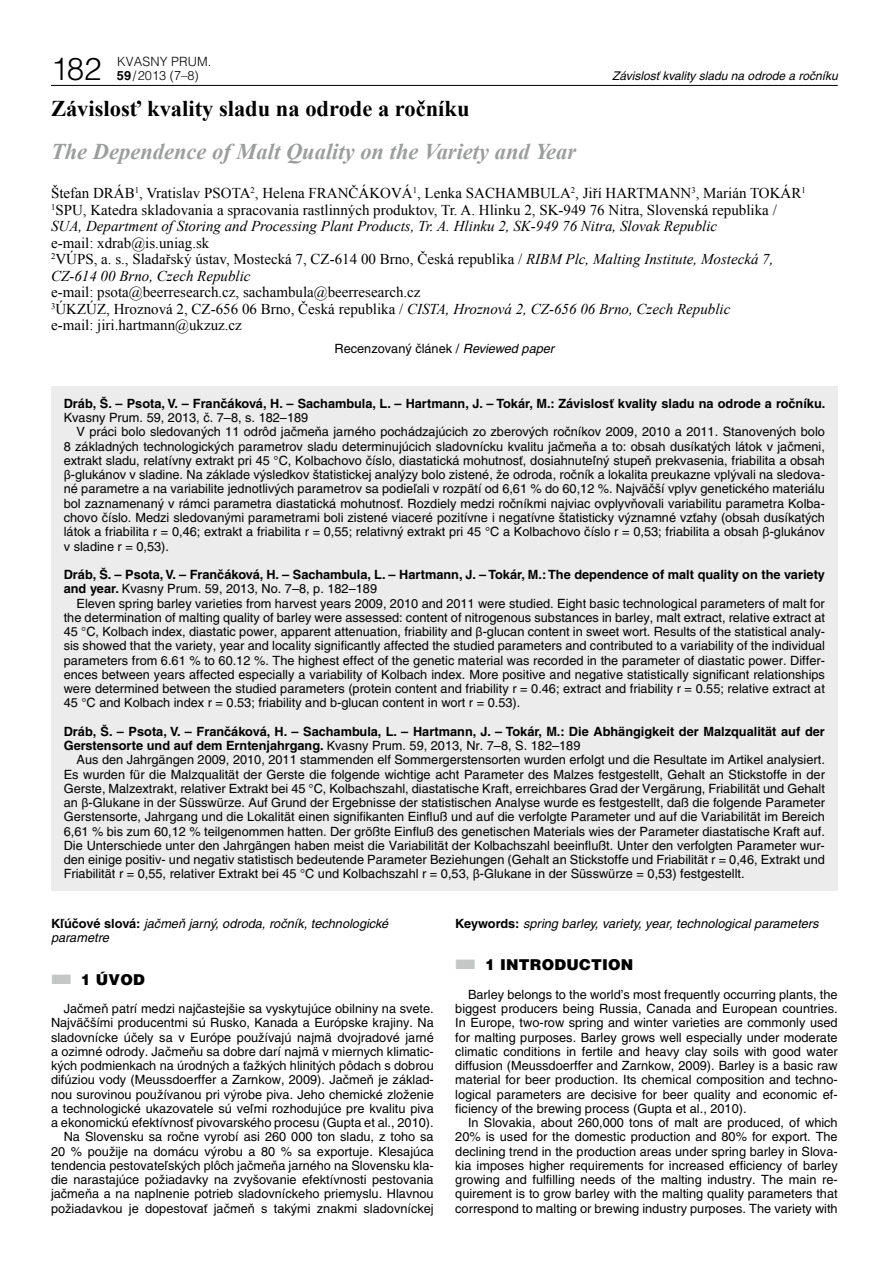
<style>
.page{position:relative;width:893px;height:1263px;background:#fff}
.page>*{position:absolute;margin:0;border:0;box-sizing:border-box;transform-origin:0 0}
.t1{font:31.5px "Helvetica CE Light";color:#000}
.t2{font:italic 700 22.5px "Times New Roman";color:#9c9d9d}
.t3{font:700 22.5px "Times New Roman";color:#000}
.t4{font:15px/16.5px "Times New Roman";color:#000}
.t5{font:15px "Helvetica CE Black";letter-spacing:.015em;color:#000}
.t6{font:12.75px/14.2px "Helvetica CE";color:#000;text-align:justify}
.t7{font:700 12.75px/14.2px "Helvetica CE";color:#000}
.t8{font:italic 12.75px/14.2px "Helvetica CE";color:#000}
.t9{font:12.75px/13.4px "Helvetica CE Light";letter-spacing:.015em;color:#000}
.t10{font:italic 12px "Helvetica CE";color:#000}
.s1{font-family:"Helvetica CE";font-weight:700}
.s2{font-style:italic}
.s3{font-family:"Myriad Pro"}
.s4{font-weight:400}
.s5{font-weight:700;font-style:normal}
.s6{color:#c5c6c6}
</style>
<div class="page">
<hr style="left:51px;top:85px;width:787px;height:1px;background:#000">
<div style="left:51px;top:386px;width:787px;height:505px;background:#ececed"></div>
<h1 class="t1" style="left:51px;top:51px;width:52px">182</h1>
<p class="t9" style="left:117px;top:55px;width:96px">KVASNY PRUM.<br><span class="s1">59</span>/2013 (7–8)</p>
<p class="t10" style="left:612px;top:68px;width:227px">Závislosť kvality sladu na odrode a ročníku</p>
<h2 class="t3" style="left:51px;top:93px;width:420px">Závislosť kvality sladu na odrode a ročníku</h2>
<h2 class="t2" style="left:51px;top:136px;width:527px">The Dependence of Malt Quality on the Variety and Year</h2>
<p class="t4" style="left:51px;top:185px;width:756px">Štefan DRÁB<sup>1</sup>, Vratislav PSOTA<sup>2</sup>, Helena FRANČÁKOVÁ<sup>1</sup>, Lenka SACHAMBULA<sup>2</sup>, Jiří HARTMANN<sup>3</sup>, Marián TOKÁR<sup>1<br>1</sup>SPU, Katedra skladovania a spracovania rastlinných produktov, Tr. A. Hlinku 2, SK-949 76 Nitra, Slovenská republika /<br><span class="s2">SUA, Department of Storing and Processing Plant Products, Tr. A. Hlinku 2, SK-949 76 Nitra, Slovak Republic</span></p>
<p class="t4" style="left:51px;top:234px;width:724px">e-mail: xdrab@is.uniag.sk<br><sup>2</sup>VÚPS, a. s., Sladařský ústav, Mostecká 7, CZ-614 00 Brno, Česká republika / <span class="s2">RIBM Plc, Malting Institute, Mostecká 7,<br>CZ-614 00 Brno, Czech Republic</span></p>
<p class="t4" style="left:51px;top:284px;width:681px">e-mail: psota@beerresearch.cz, sachambula@beerresearch.cz<br><sup>3</sup>ÚKZÚZ, Hroznová 2, CZ-656 06 Brno, Česká republika / <span class="s2">CISTA, Hroznová 2, CZ-656 06 Brno, Czech Republic </span>e-mail: jiri.hartmann@ukzuz.cz</p>
<p class="t6" style="left:335px;top:341px;width:221px">Recenzovaný článek / <span class="s2">Reviewed paper</span></p>
<p class="t7" style="left:64px;top:396px;width:763px">Dráb, Š. – Psota, V. – Frančáková, H. – Sachambula, L. – Hartmann, J. – Tokár, M.: Závislosť kvality sladu na odrode a ročníku.</p>
<p class="t6" style="left:64px;top:411px;width:246px">Kvasny Prum. 59, 2013, č. 7–8, s. 182–189</p>
<p class="t6" style="left:77px;top:425px;width:750px">V práci bolo sledovaných 11 odrôd jačmeňa jarného pochádzajúcich zo zberových ročníkov 2009, 2010 a 2011. Stanovených bolo</p>
<p class="t6" style="left:64px;top:439px;width:763px">8 základných technologických parametrov sladu determinujúcich sladovnícku kvalitu jačmeňa a to: obsah dusíkatých látok v jačmeni,</p>
<p class="t6" style="left:64px;top:453px;width:763px">extrakt sladu, relatívny extrakt pri 45 °C, Kolbachovo číslo, diastatická mohutnosť, dosiahnuteľný stupeň prekvasenia, friabilita a obsah</p>
<p class="t6" style="left:64px;top:468px;width:763px"><span class="s3">β</span>-glukánov v sladine. Na základe výsledkov štatistickej analýzy bolo zistené, že odroda, ročník a lokalita preukazne vplývali na sledova-</p>
<p class="t6" style="left:64px;top:482px;width:763px">né parametre a na variabilite jednotlivých parametrov sa podieľali v rozpätí od 6,61 % do 60,12 %. Najväčší vplyv genetického materiálu</p>
<p class="t6" style="left:64px;top:496px;width:763px">bol zaznamenaný v rámci parametra diastatická mohutnosť. Rozdiely medzi ročníkmi najviac ovplyvňovali variabilitu parametra Kolba-</p>
<p class="t6" style="left:64px;top:510px;width:763px">chovo číslo. Medzi sledovanými parametrami boli zistené viaceré pozitívne i negatívne štatisticky významné vzťahy (obsah dusíkatých</p>
<p class="t6" style="left:64px;top:525px;width:763px">látok a friabilita r = 0,46; extrakt a friabilita r = 0,55; relativný extrakt pri 45 °C a Kolbachovo číslo r = 0,53; friabilita a obsah <span class="s3">β</span>-glukánov</p>
<p class="t6" style="left:64px;top:539px;width:107px">v sladine r = 0,53).</p>
<p class="t7" style="left:64px;top:567px;width:763px">Dráb, Š. – Psota, V. – Frančáková, H. – Sachambula, L. – Hartmann, J. – Tokár, M.: The dependence of malt quality on the variety and year. <span class="s4">Kvasny Prum. 59, 2013, No. 7–8, p. 182–189</span></p>
<p class="t6" style="left:64px;top:596px;width:763px;text-indent:13px">Eleven spring barley varieties from harvest years 2009, 2010 and 2011 were studied. Eight basic technological parameters of malt for the determination of malting quality of barley were assessed: content of nitrogenous substances in barley, malt extract, relative extract at 45 °C, Kolbach index, diastatic power, apparent attenuation, friability and <span class="s3">β</span>-glucan content in sweet wort. Results of the statistical analy&shy;sis showed that the variety, year and locality significantly affected the studied parameters and contributed to a variability of the individual parameters from 6.61 % to 60.12 %. The highest effect of the genetic material was recorded in the parameter of diastatic power. Differ&shy;ences between years affected especially a variability of Kolbach index. More positive and negative statistically significant relationships were determined between the studied parameters (protein content and friability r = 0.46; extract and friability r = 0.55; relative extract at 45 °C and Kolbach index r = 0.53; friability and b-glucan content in wort r = 0.53).</p>
<p class="t7" style="left:64px;top:724px;width:763px">Dráb, Š. – Psota, V. – Frančáková, H. – Sachambula, L. – Hartmann, J. – Tokár, M.: Die Abhängigkeit der Malzqualität auf der<br>Gerstensorte und auf dem Erntenjahrgang. <span class="s4">Kvasny Prum. 59, 2013, Nr. 7–8, S. 182–189</span></p>
<p class="t6" style="left:64px;top:753px;width:763px;text-indent:13px">Aus den Jahrgängen 2009, 2010, 2011 stammenden elf Sommergerstensorten wurden erfolgt und die Resultate im Artikel analysiert.<br>Es wurden für die Malzqualität der Gerste die folgende wichtige acht Parameter des Malzes festgestellt, Gehalt an Stickstoffe in der Gerste, Malzextrakt, relativer Extrakt bei 45 °C, Kolbachszahl, diastatische Kraft, erreichbares Grad der Vergärung, Friabilität und Gehalt an <span class="s3">β</span>-Glukane in der Süsswürze. Auf Grund der Ergebnisse der statistischen Analyse wurde es festgestellt, daß die folgende Parameter Gerstensorte, Jahrgang und die Lokalität einen signifikanten Einfluß und auf die verfolgte Parameter und auf die Variabilität im Bereich 6,61 % bis zum 60,12 % teilgenommen hatten. Der größte Einfluß des genetischen Materials wies der Parameter diastatische Kraft auf.<br>Die Unterschiede unter den Jahrgängen haben meist die Variabilität der Kolbachszahl beeinflußt. Unter den verfolgten Parameter wur&shy;den einige positiv- und negativ statistisch bedeutende Parameter Beziehungen (Gehalt an Stickstoffe und Friabilität r = 0,46, Extrakt und Friabilität r = 0,55, relativer Extrakt bei 45 °C und Kolbachszahl r = 0,53, <span class="s3">β</span>-Glukane in der Süsswürze = 0,53) festgestellt.</p>
<p class="t8" style="left:455px;top:916px;width:365px"><span class="s5">Keywords:</span> spring barley, variety, year, technological parameters</p>
<p class="t5" style="left:455px;top:956px;width:179px"><span class="s6">■</span> 1 INTRODUCTION</p>
<p class="t6" style="left:455px;top:987px;width:384px;text-indent:13px">Barley belongs to the world’s most frequently occurring plants, the biggest producers being Russia, Canada and European countries.<br>In Europe, two-row spring and winter varieties are commonly used for malting purposes. Barley grows well especially under moderate climatic conditions in fertile and heavy clay soils with good water diffusion (Meussdoerffer and Zarnkow, 2009). Barley is a basic raw material for beer production. Its chemical composition and techno&shy;logical parameters are decisive for beer quality and economic ef&shy;ficiency of the brewing process (Gupta et al., 2010).</p>
<p class="t6" style="left:455px;top:1115px;width:384px;text-indent:13px">In Slovakia, about 260,000 tons of malt are produced, of which 20% is used for the domestic production and 80% for export. The declining trend in the production areas under spring barley in Slova&shy;kia imposes higher requirements for increased efficiency of barley growing and fulfilling needs of the malting industry. The main re&shy;quirement is to grow barley with the malting quality parameters that correspond to malting or brewing industry purposes. The variety with</p>
<p class="t8" style="left:51px;top:916px;width:339px"><span class="s5">Kľúčové slová:</span> jačmeň jarný, odroda, ročník, technologické parametre</p>
<p class="t5" style="left:51px;top:971px;width:95px"><span class="s6">■</span> 1 ÚVOD</p>
<p class="t6" style="left:51px;top:1001px;width:384px;text-align:right">Jačmeň patrí medzi najčastejšie sa vyskytujúce obilniny na svete.<br>Najväčšími producentmi sú Rusko, Kanada a Európske krajiny. Na sladovnícke účely sa v Európe používajú najmä dvojradové jarné a ozimné odrody. Jačmeňu sa dobre darí najmä v miernych klimatic&shy;kých podmienkach na úrodných a ťažkých hlinitých pôdach s dobrou difúziou vody (Meussdoerffer a Zarnkow, 2009). Jačmeň je základ&shy;nou surovinou používanou pri výrobe piva. Jeho chemické zloženie a technologické ukazovatele sú veľmi rozhodujúce pre kvalitu piva a ekonomickú efektívnosť pivovarského procesu (Gupta et al., 2010).<br>Na Slovensku sa ročne vyrobí asi 260 000 ton sladu, z toho sa 20 % použije na domácu výrobu a 80 % sa exportuje. Klesajúca tendencia pestovateľských plôch jačmeňa jarného na Slovensku kla&shy;die narastajúce požiadavky na zvyšovanie efektívnosti pestovania jačmeňa a na naplnenie potrieb sladovníckeho priemyslu. Hlavnou požiadavkou je dopestovať jačmeň s takými znakmi sladovníckej</p>
</div>
